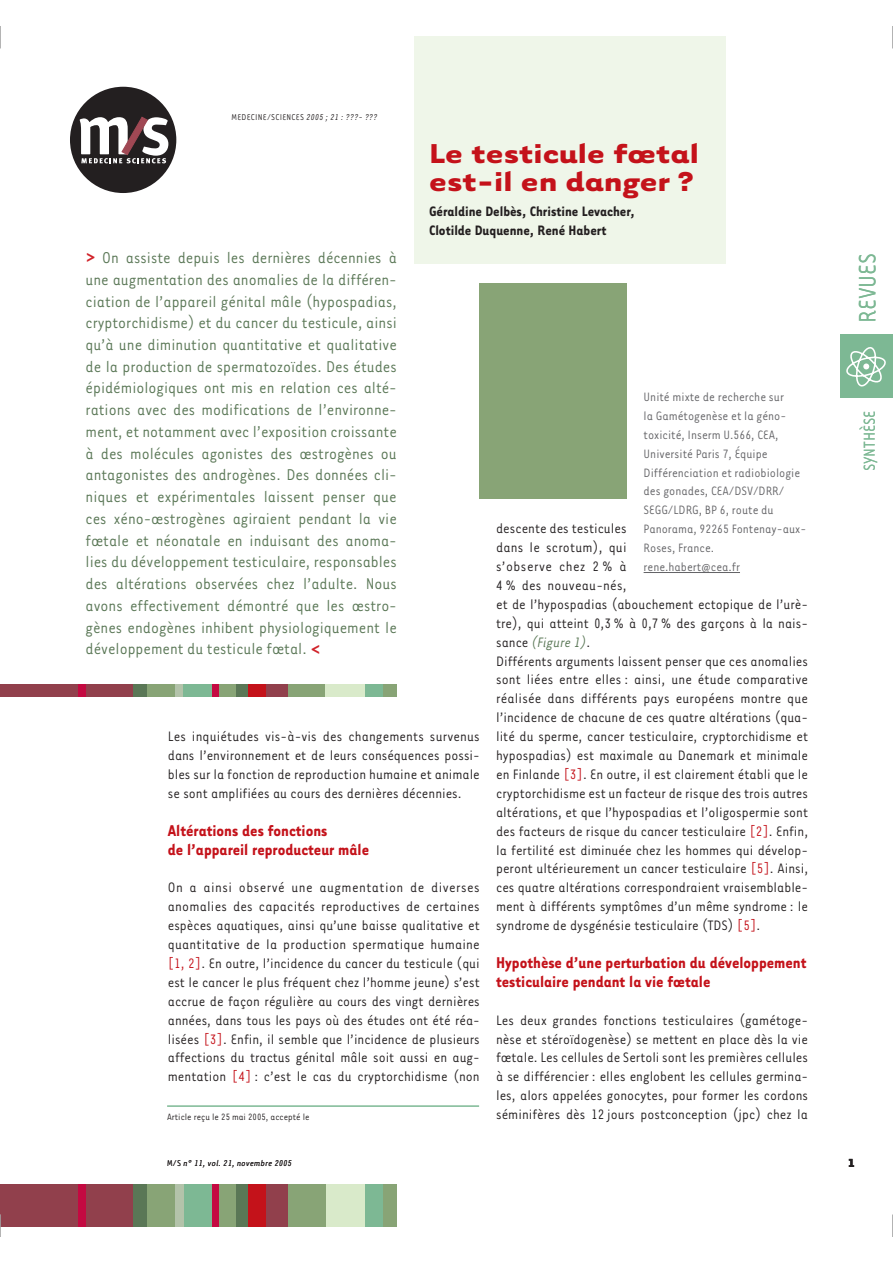
<style>
.page{position:relative;width:893px;height:1263px;background:#fff}
.page>*{position:absolute;margin:0;border:0;box-sizing:border-box;transform-origin:0 0}
.t1{font:700 31.5px/28.2px "Tarzana Wide";color:#c4121a}
.t2{font:27px "Tarzana Narrow";color:#7db894}
.t3{font:18px/21.8px "Tarzana Narrow";color:#5a7756;text-align:justify}
.t4{font:700 18px/18.9px "Tarzana Narrow";color:#c4121a}
.t5{font:18px "Tarzana Narrow";color:#7db894}
.t6{font:15.75px/18.9px "Tarzana Narrow";color:#231f20;text-align:justify}
.t7{font:700 15.75px/18.9px "Tarzana Narrow";color:#231f20}
.t8{font:13.95px/18.9px "Tarzana Narrow";color:#636366}
.t9{font:700 13.5px "Tarzana Wide";color:#231f20}
.t10{font:10.5px "Tarzana Narrow";color:#231f20}
.t11{font:9.75px "Tarzana Narrow";letter-spacing:.025em;color:#231f20}
.t12{font:italic 9.75px "Tarzana Narrow";letter-spacing:.025em;color:#231f20}
.s1{font-style:italic}
.s2{font-family:"Tarzana Wide";font-size:24px;color:#d1232a}
.s3{color:#c4121a}
.s4{font-style:normal}
.s5{font-style:italic;color:#5a7756}
</style>
<div class="page">
<div style="left:70px;top:87px;width:106px;height:106px;background:#231f20;border-radius:50%"></div>
<svg style="left:80px;top:117px;width:88px;height:46px"></svg>
<div style="left:840px;top:334px;width:52px;height:64px;background:#7db894"></div>
<svg style="left:846px;top:347px;width:39px;height:39px"></svg>
<div style="left:479px;top:284px;width:147px;height:215px;background:#88a476"></div>
<div style="left:0;top:1184px;width:134px;height:43px;background:#91404c"></div>
<div style="left:133px;top:1184px;width:22px;height:43px;background:#5a7756"></div>
<div style="left:235px;top:1184px;width:13px;height:43px;background:#5a7756"></div>
<div style="left:147px;top:1184px;width:29px;height:43px;background:#88a476"></div>
<div style="left:183px;top:1184px;width:30px;height:43px;background:#7db894"></div>
<div style="left:364px;top:1184px;width:20px;height:43px;background:#7db894"></div>
<div style="left:217px;top:1184px;width:18px;height:43px;background:#88a476"></div>
<div style="left:383px;top:1184px;width:14px;height:43px;background:#88a476"></div>
<div style="left:287px;top:1184px;width:39px;height:43px;background:#88a476"></div>
<div style="left:326px;top:1184px;width:38px;height:43px;background:#d9eaca"></div>
<div style="left:175px;top:1184px;width:8px;height:43px;background:#b3c3aa"></div>
<div style="left:78px;top:1184px;width:7px;height:43px;background:#c40941"></div>
<div style="left:213px;top:1184px;width:6px;height:43px;background:#c40941"></div>
<div style="left:248px;top:1184px;width:27px;height:43px;background:#c4121a"></div>
<div style="left:267px;top:1184px;width:21px;height:43px;background:#91404c"></div>
<div style="left:414px;top:36px;width:312px;height:228px;background:#eff6e9"></div>
<div style="left:0;top:684px;width:134px;height:13px;background:#91404c"></div>
<div style="left:133px;top:684px;width:17px;height:13px;background:#5a7756"></div>
<div style="left:235px;top:684px;width:13px;height:13px;background:#5a7756"></div>
<div style="left:147px;top:684px;width:29px;height:13px;background:#88a476"></div>
<div style="left:181px;top:684px;width:32px;height:13px;background:#7db894"></div>
<div style="left:364px;top:684px;width:20px;height:13px;background:#7db894"></div>
<div style="left:217px;top:684px;width:18px;height:13px;background:#88a476"></div>
<div style="left:383px;top:684px;width:14px;height:13px;background:#88a476"></div>
<div style="left:287px;top:684px;width:38px;height:13px;background:#88a476"></div>
<div style="left:325px;top:684px;width:39px;height:13px;background:#d9eaca"></div>
<div style="left:176px;top:684px;width:7px;height:13px;background:#b3c3aa"></div>
<div style="left:78px;top:684px;width:7px;height:13px;background:#c40941"></div>
<div style="left:213px;top:684px;width:6px;height:13px;background:#c40941"></div>
<div style="left:248px;top:684px;width:27px;height:13px;background:#c4121a"></div>
<div style="left:267px;top:684px;width:21px;height:13px;background:#91404c"></div>
<hr style="left:643px;top:572px;width:97px;height:1px;background:#636366">
<hr style="left:167px;top:1105px;width:312px;height:2px;background:#7db894">
<svg style="left:0;top:26px;width:1px;height:22px"></svg>
<svg style="left:0;top:1215px;width:1px;height:22px"></svg>
<svg style="left:892px;top:26px;width:1px;height:22px"></svg>
<svg style="left:892px;top:1215px;width:1px;height:22px"></svg>
<p class="t11" style="left:232px;top:114px;width:147px">MEDECINE/SCIENCES <span class="s1">2005 ; 21 : ???- ???</span></p>
<h1 class="t1" style="left:429px;top:143px;width:271px">Le testicule fœtal est-il en danger ?</h1>
<p class="t7" style="left:429px;top:204px;width:207px">Géraldine Delbès, Christine Levacher,<br>Clotilde Duquenne, René Habert</p>
<p class="t3" style="left:86px;top:248px;width:313px"><span class="s2">&gt;</span> On assiste depuis les dernières décennies à une augmentation des anomalies de la différen&shy;ciation de l’appareil génital mâle (hypospadias, cryptorchidisme) et du cancer du testicule, ainsi qu’à une diminution quantitative et qualitative de la production de spermatozoïdes. Des études épidémiologiques ont mis en relation ces alté&shy;rations avec des modifications de l’environne&shy;ment, et notamment avec l’exposition croissante à des molécules agonistes des œstrogènes ou antagonistes des androgènes. Des données cli&shy;niques et expérimentales laissent penser que ces xéno-œstrogènes agiraient pendant la vie fœtale et néonatale en induisant des anoma&shy;lies du développement testiculaire, responsables des altérations observées chez l’adulte. Nous avons effectivement démontré que les œstro&shy;gènes endogènes inhibent physiologiquement le développement du testicule fœtal. <span class="s2">&lt;</span></p>
<p class="t6" style="left:168px;top:728px;width:313px">Les inquiétudes vis-à-vis des changements survenus dans l’environnement et de leurs conséquences possi&shy;bles sur la fonction de reproduction humaine et animale se sont amplifiées au cours des dernières décennies.</p>
<p class="t4" style="left:168px;top:822px;width:203px">Altérations des fonctions<br>de l’appareil reproducteur mâle</p>
<p class="t6" style="left:168px;top:880px;width:313px">On a ainsi observé une augmentation de diverses anomalies des capacités reproductives de certaines espèces aquatiques, ainsi qu’une baisse qualitative et quantitative de la production spermatique humaine <span class="s3">[1, 2]</span>. En outre, l’incidence du cancer du testicule (qui est le cancer le plus fréquent chez l’homme jeune) s’est accrue de façon régulière au cours des vingt dernières années, dans tous les pays où des études ont été réa&shy;lisées <span class="s3">[3]</span>. Enfin, il semble que l’incidence de plusieurs affections du tractus génital mâle soit aussi en aug&shy;mentation <span class="s3">[4]</span> : c’est le cas du cryptorchidisme (non</p>
<p class="t10" style="left:167px;top:1113px;width:144px">Article reçu le 25 mai 2005, accepté le</p>
<p class="t12" style="left:167px;top:1160px;width:126px"><span class="s4">M/S</span> n° 11, vol. 21, novembre 2005</p>
<p class="t8" style="left:643px;top:389px;width:164px">Unité mixte de recherche sur<br>la Gamétogenèse et la géno&shy;toxicité, Inserm U.566, CEA,<br>Université Paris 7, Équipe<br>Différenciation et radiobiologie des gonades, CEA/DSV/DRR/<br>SEGG/LDRG, BP 6, route du<br>Panorama, 92265 Fontenay-aux-<br>Roses, France. rene.habert@cea.fr</p>
<p class="t6" style="left:496px;top:521px;width:313px;text-align:left">descente des testicules<br>dans le scrotum), qui<br>s’observe chez 2 % à<br>4 % des nouveau-nés,<br>et de l’hypospadias (abouchement ectopique de l’urè&shy;tre), qui atteint 0,3 % à 0,7 % des garçons à la nais&shy;sance <span class="s5">(Figure 1)</span>.<br>Différents arguments laissent penser que ces anomalies sont liées entre elles : ainsi, une étude comparative réalisée dans différents pays européens montre que l’incidence de chacune de ces quatre altérations (qua&shy;lité du sperme, cancer testiculaire, cryptorchidisme et hypospadias) est maximale au Danemark et minimale en Finlande <span class="s3">[3]</span>. En outre, il est clairement établi que le cryptorchidisme est un facteur de risque des trois autres altérations, et que l’hypospadias et l’oligospermie sont des facteurs de risque du cancer testiculaire <span class="s3">[2]</span>. Enfin, la fertilité est diminuée chez les hommes qui dévelop&shy;peront ultérieurement un cancer testiculaire <span class="s3">[5]</span>. Ainsi, ces quatre altérations correspondraient vraisemblable&shy;ment à différents symptômes d’un même syndrome : le syndrome de dysgénésie testiculaire (TDS) <span class="s3">[5]</span>.</p>
<p class="t4" style="left:496px;top:955px;width:312px">Hypothèse d’une perturbation du développement testiculaire pendant la vie fœtale</p>
<p class="t6" style="left:496px;top:1012px;width:313px">Les deux grandes fonctions testiculaires (gamétoge&shy;nèse et stéroïdogenèse) se mettent en place dès la vie fœtale. Les cellules de Sertoli sont les premières cellules à se différencier : elles englobent les cellules germina&shy;les, alors appelées gonocytes, pour former les cordons séminifères dès 12 jours postconception (jpc) chez la</p>
<h2 class="t2" style="left:858px;top:323px;width:71px;rotate:-90deg">REVUES</h2>
<p class="t5" style="left:863px;top:471px;width:62px;rotate:-90deg">SYNTHÈSE</p>
<p class="t9" style="left:847px;top:1159px;width:10px">1</p>
</div>
